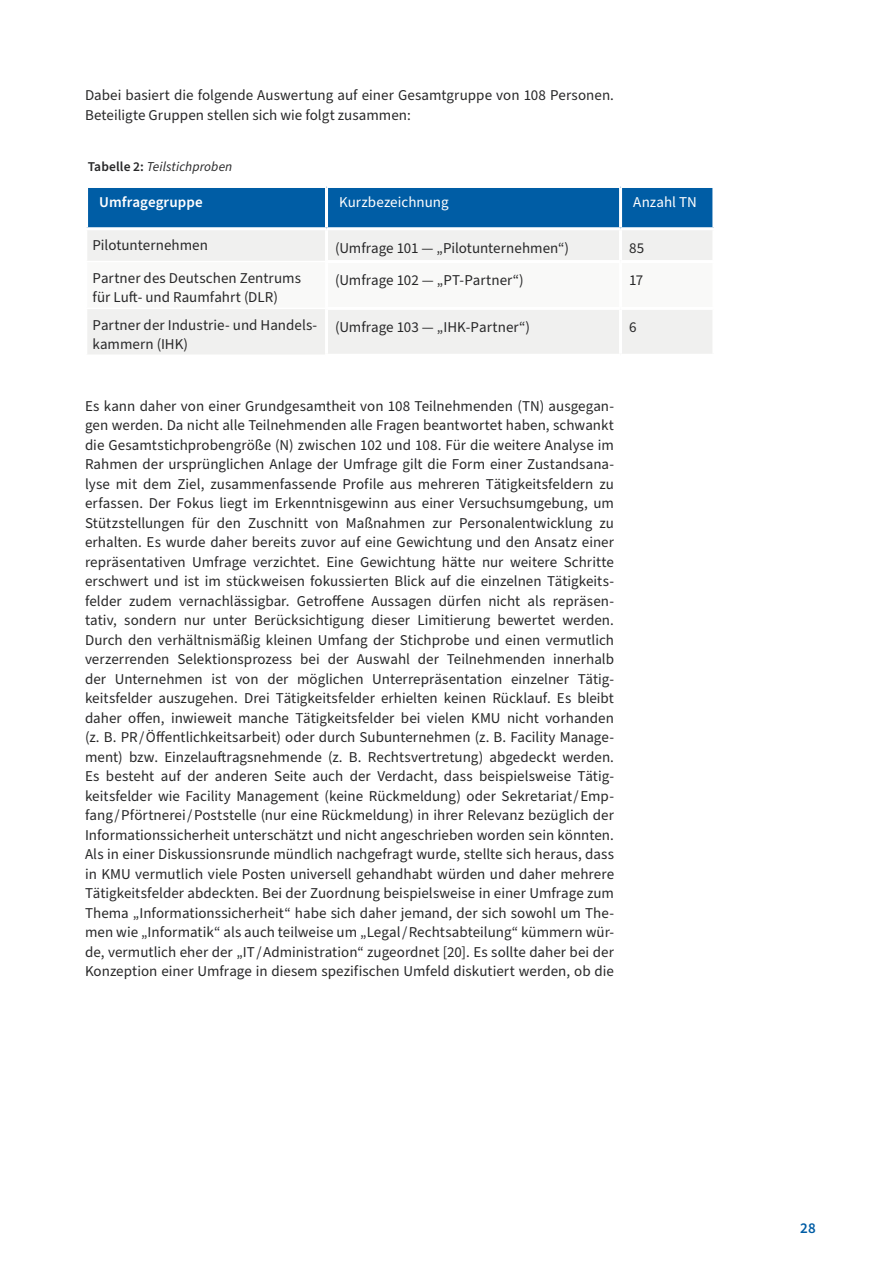
<style>
.page{position:relative;width:893px;height:1263px;background:#fff}
.page>*{position:absolute;margin:0;border:0;box-sizing:border-box;transform-origin:0 0}
.normal_linksbündig{font:15px/19.5px "Source Sans Pro";color:#282829}
.normal_linksbündig-2{font:15px "Source Sans Pro";color:#fff}
.normal_linksbündig-3{font:600 15px "Source Sans Pro";letter-spacing:.005em;color:#fff}
.t1{font:600 15px "Source Sans Pro";color:#005da5}
.Abbildungsbeschriftu{font:italic 13.5px "Source Sans Pro";letter-spacing:.005em;color:#282829}
.s1{font-weight:600;font-style:normal}
</style>
<div class="page">
<div style="left:88px;top:188px;width:624px;height:39px;background:#005da5"></div>
<div style="left:87px;top:230px;width:625px;height:124px;background:#f0f0ef"></div>
<svg style="left:87px;top:262px;width:625px;height:46px"></svg>
<hr style="left:325px;top:188px;width:3px;height:39px;background:#fff">
<hr style="left:619px;top:188px;width:3px;height:39px;background:#fff">
<hr style="left:619px;top:230px;width:3px;height:30px;background:#fff">
<hr style="left:325px;top:260px;width:296px;height:3px;background:#fff">
<hr style="left:621px;top:260px;width:94px;height:3px;background:#fff">
<hr style="left:619px;top:263px;width:3px;height:44px;background:#fff">
<hr style="left:325px;top:307px;width:296px;height:3px;background:#fff">
<hr style="left:621px;top:307px;width:94px;height:3px;background:#fff">
<hr style="left:619px;top:310px;width:3px;height:44px;background:#fff">
<hr style="left:86px;top:261px;width:239px;height:1px;background:#fff">
<hr style="left:86px;top:308px;width:239px;height:1px;background:#fff">
<hr style="left:325px;top:230px;width:3px;height:30px;background:#fff">
<hr style="left:325px;top:263px;width:3px;height:44px;background:#fff">
<hr style="left:325px;top:310px;width:3px;height:44px;background:#fff">
<p class="normal_linksbündig" style="left:85px;top:86px;width:530px">Dabei basiert die folgende Auswertung auf einer Gesamtgruppe von 108 Personen.<br>Beteiligte Gruppen stellen sich wie folgt zusammen:</p>
<p class="Abbildungsbeschriftu" style="left:88px;top:157px;width:146px"><span class="s1">Tabelle 2:</span> Teilstichproben</p>
<p class="normal_linksbündig-3" style="left:99px;top:192px;width:105px">Umfragegruppe</p>
<p class="normal_linksbündig-2" style="left:339px;top:192px;width:111px">Kurzbezeichnung</p>
<p class="normal_linksbündig-2" style="left:633px;top:192px;width:65px">Anzahl TN</p>
<p class="normal_linksbündig" style="left:93px;top:236px;width:117px">Pilotunternehmen</p>
<p class="normal_linksbündig" style="left:335px;top:238px;width:236px">(Umfrage 101 — „Pilotunternehmen“)</p>
<p class="normal_linksbündig" style="left:629px;top:238px;width:17px">85</p>
<p class="normal_linksbündig" style="left:93px;top:269px;width:210px">Partner des Deutschen Zentrums für Luft- und Raumfahrt (DLR)</p>
<p class="normal_linksbündig" style="left:335px;top:271px;width:190px">(Umfrage 102 — „PT-Partner“)</p>
<p class="normal_linksbündig" style="left:629px;top:271px;width:16px">17</p>
<p class="normal_linksbündig" style="left:93px;top:315px;width:226px">Partner der Industrie- und Handels&shy;kammern (IHK)</p>
<p class="normal_linksbündig" style="left:335px;top:318px;width:197px">(Umfrage 103 — „IHK-Partner“)</p>
<p class="normal_linksbündig" style="left:629px;top:318px;width:9px">6</p>
<p class="normal_linksbündig" style="left:85px;top:397px;width:531px;text-align:justify">Es kann daher von einer Grundgesamtheit von 108 Teilnehmenden (TN) ausgegan&shy;gen werden. Da nicht alle Teilnehmenden alle Fragen beantwortet haben, schwankt die Gesamtstichprobengröße (N) zwischen 102 und 108. Für die weitere Analyse im Rahmen der ursprünglichen Anlage der Umfrage gilt die Form einer Zustandsana&shy;lyse mit dem Ziel, zusammenfassende Profile aus mehreren Tätigkeitsfeldern zu erfassen. Der Fokus liegt im Erkenntnisgewinn aus einer Versuchsumgebung, um Stützstellungen für den Zuschnitt von Maßnahmen zur Personalentwicklung zu erhalten. Es wurde daher bereits zuvor auf eine Gewichtung und den Ansatz einer repräsentativen Umfrage verzichtet. Eine Gewichtung hätte nur weitere Schritte erschwert und ist im stückweisen fokussierten Blick auf die einzelnen Tätigkeits&shy;felder zudem vernachlässigbar. Getroffene Aussagen dürfen nicht als repräsen&shy;tativ, sondern nur unter Berücksichtigung dieser Limitierung bewertet werden.<br>Durch den verhältnismäßig kleinen Umfang der Stichprobe und einen vermutlich verzerrenden Selektionsprozess bei der Auswahl der Teilnehmenden innerhalb der Unternehmen ist von der möglichen Unterrepräsentation einzelner Tätig&shy;keitsfelder auszugehen. Drei Tätigkeitsfelder erhielten keinen Rücklauf. Es bleibt daher offen, inwieweit manche Tätigkeitsfelder bei vielen KMU nicht vorhanden (z. B. PR / Öffentlichkeitsarbeit) oder durch Subunternehmen (z. B. Facility Manage&shy;ment) bzw. Einzelauftragsnehmende (z. B. Rechtsvertretung) abgedeckt werden.<br>Es besteht auf der anderen Seite auch der Verdacht, dass beispielsweise Tätig&shy;keitsfelder wie Facility Management (keine Rückmeldung) oder Sekretariat / Emp&shy;fang / Pförtnerei / Poststelle (nur eine Rückmeldung) in ihrer Relevanz bezüglich der Informationssicherheit unterschätzt und nicht angeschrieben worden sein könnten.<br>Als in einer Diskussionsrunde mündlich nachgefragt wurde, stellte sich heraus, dass in KMU vermutlich viele Posten universell gehandhabt würden und daher mehrere Tätigkeitsfelder abdeckten. Bei der Zuordnung beispielsweise in einer Umfrage zum Thema „Informationssicherheit“ habe sich daher jemand, der sich sowohl um The&shy;men wie „Informatik“ als auch teilweise um „Legal / Rechtsabteilung“ kümmern wür&shy;de, vermutlich eher der „IT / Administration“ zugeordnet [20]. Es sollte daher bei der Konzeption einer Umfrage in diesem spezifischen Umfeld diskutiert werden, ob die</p>
<p class="t1" style="left:800px;top:1218px;width:17px">28</p>
</div>
